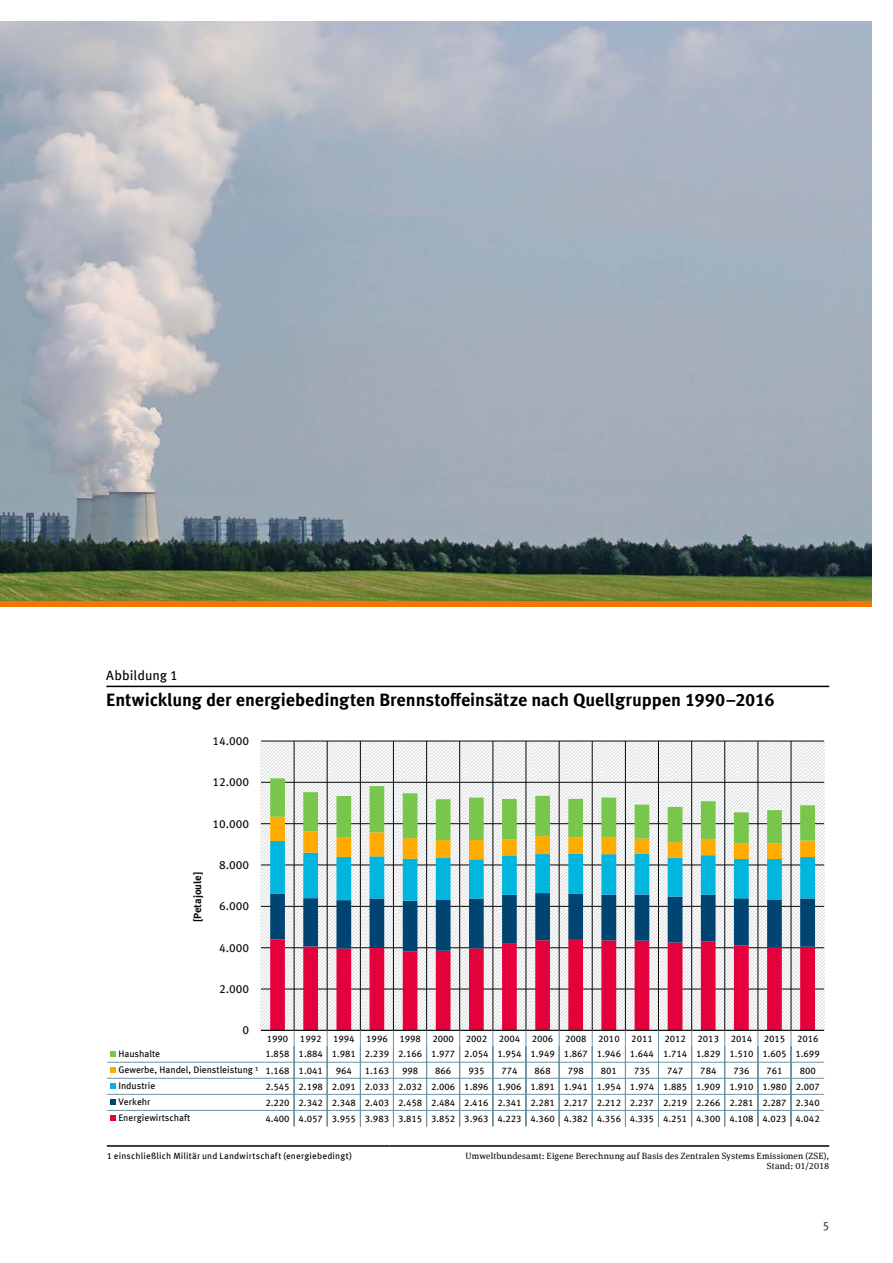
<style>
.page{position:relative;width:893px;height:1263px;background:#fff}
.page>*{position:absolute;margin:0;border:0;box-sizing:border-box;transform-origin:0 0}
.t1{font:700 18px "Meta Offc";letter-spacing:-.005em;color:#000}
.t2{font:13.5px "Meta Offc";letter-spacing:.005em;color:#000}
.t3{font:12px "Meta Offc";color:#454647}
.t4{font:11.7px "Meta Offc";letter-spacing:.005em;color:#080808}
.t5{font:700 10.65px "Meta Offc";color:#080808}
.t6{font:9.45px/15.8px "Meta Offc";color:#000}
.t7{font:9px/10.5px "Meta Serif Offc";letter-spacing:.02em;color:#000;text-align:right}
.t8{font:9px "Meta Offc";letter-spacing:.02em;color:#000}
</style>
<div class="page">
<img style="left:0;top:21px;width:872px;height:580px">
<div style="left:0;top:601px;width:872px;height:6px;background:#f37600"></div>
<hr style="left:106px;top:686px;width:723px;height:1px;background:#000">
<hr style="left:107px;top:1145px;width:282px;height:2px;background:#000">
<hr style="left:389px;top:1145px;width:440px;height:2px;background:#000">
<svg style="left:261px;top:742px;width:563px;height:288px"></svg>
<hr style="left:261px;top:989px;width:563px;height:1px;background:#080808">
<hr style="left:261px;top:947px;width:563px;height:1px;background:#080808">
<hr style="left:261px;top:906px;width:563px;height:1px;background:#080808">
<hr style="left:261px;top:865px;width:563px;height:1px;background:#080808">
<hr style="left:261px;top:823px;width:563px;height:1px;background:#080808">
<hr style="left:261px;top:782px;width:563px;height:1px;background:#080808">
<hr style="left:261px;top:741px;width:563px;height:1px;background:#080808">
<hr style="left:294px;top:741px;width:1px;height:289px;background:#080808">
<hr style="left:327px;top:741px;width:1px;height:289px;background:#080808">
<hr style="left:360px;top:741px;width:1px;height:289px;background:#080808">
<hr style="left:393px;top:741px;width:1px;height:289px;background:#080808">
<hr style="left:426px;top:741px;width:1px;height:289px;background:#080808">
<hr style="left:459px;top:741px;width:1px;height:289px;background:#080808">
<hr style="left:493px;top:741px;width:1px;height:289px;background:#080808">
<hr style="left:526px;top:741px;width:1px;height:289px;background:#080808">
<hr style="left:559px;top:741px;width:1px;height:289px;background:#080808">
<hr style="left:592px;top:741px;width:1px;height:289px;background:#080808">
<hr style="left:625px;top:741px;width:1px;height:289px;background:#080808">
<hr style="left:658px;top:741px;width:1px;height:289px;background:#080808">
<hr style="left:691px;top:741px;width:1px;height:289px;background:#080808">
<hr style="left:724px;top:741px;width:1px;height:289px;background:#080808">
<hr style="left:758px;top:741px;width:1px;height:289px;background:#080808">
<hr style="left:791px;top:741px;width:1px;height:289px;background:#080808">
<svg style="left:270px;top:951px;width:545px;height:79px"></svg>
<svg style="left:270px;top:778px;width:545px;height:173px"></svg>
<hr style="left:261px;top:1030px;width:563px;height:1px;background:#080808">
<svg style="left:111px;top:1051px;width:5px;height:5px"></svg>
<hr style="left:107px;top:1062px;width:717px;height:1px;background:#6e92a5">
<svg style="left:111px;top:1067px;width:5px;height:6px"></svg>
<hr style="left:107px;top:1078px;width:717px;height:1px;background:#6e92a5">
<svg style="left:111px;top:1083px;width:5px;height:6px"></svg>
<hr style="left:107px;top:1094px;width:717px;height:1px;background:#6e92a5">
<svg style="left:111px;top:1099px;width:5px;height:6px"></svg>
<hr style="left:107px;top:1110px;width:717px;height:1px;background:#6e92a5">
<svg style="left:294px;top:1030px;width:1px;height:96px"></svg>
<svg style="left:327px;top:1030px;width:1px;height:96px"></svg>
<svg style="left:360px;top:1030px;width:1px;height:96px"></svg>
<svg style="left:393px;top:1030px;width:1px;height:96px"></svg>
<svg style="left:426px;top:1030px;width:1px;height:96px"></svg>
<svg style="left:459px;top:1030px;width:1px;height:96px"></svg>
<svg style="left:492px;top:1030px;width:1px;height:96px"></svg>
<svg style="left:525px;top:1030px;width:1px;height:96px"></svg>
<svg style="left:559px;top:1030px;width:1px;height:96px"></svg>
<svg style="left:592px;top:1030px;width:1px;height:96px"></svg>
<svg style="left:625px;top:1030px;width:1px;height:96px"></svg>
<svg style="left:658px;top:1030px;width:1px;height:96px"></svg>
<svg style="left:691px;top:1030px;width:1px;height:96px"></svg>
<svg style="left:724px;top:1030px;width:1px;height:96px"></svg>
<svg style="left:757px;top:1030px;width:1px;height:96px"></svg>
<svg style="left:790px;top:1030px;width:1px;height:96px"></svg>
<svg style="left:111px;top:1115px;width:5px;height:6px"></svg>
<h2 class="t2" style="left:106px;top:668px;width:73px">Abbildung 1</h2>
<h1 class="t1" style="left:106px;top:689px;width:670px">Entwicklung der energiebedingten Brennstoffeinsätze nach Quellgruppen 1990–2016</h1>
<p class="t4" style="left:212px;top:734px;width:38px">14.000</p>
<p class="t4" style="left:212px;top:775px;width:38px">12.000</p>
<p class="t4" style="left:212px;top:817px;width:38px">10.000</p>
<p class="t5" style="left:191px;top:922px;width:52px;rotate:-90deg">[Petajoule]</p>
<p class="t4" style="left:219px;top:858px;width:32px">8.000</p>
<p class="t4" style="left:219px;top:899px;width:32px">6.000</p>
<p class="t4" style="left:219px;top:941px;width:32px">4.000</p>
<p class="t4" style="left:219px;top:982px;width:32px">2.000</p>
<p class="t4" style="left:243px;top:1023px;width:8px">0</p>
<p class="t6" style="left:267px;top:1030px;width:553px">1990 1992 1994 1996 1998 2000 2002 2004 2006 2008 2010 2011 2012 2013 2014 2015 2016</p>
<p class="t6" style="left:118px;top:1046px;width:43px">Haushalte</p>
<p class="t6" style="left:118px;top:1046px;width:703px;text-indent:147px">1.858 1.884 1.981 2.239 2.166 1.977 2.054 1.954 1.949 1.867 1.946 1.644 1.714 1.829 1.510 1.605 1.699<br>Gewerbe, Handel, Dienstleistung ¹ 1.168 1.041</p>
<p class="t6" style="left:336px;top:1062px;width:18px">964</p>
<p class="t6" style="left:365px;top:1062px;width:26px">1.163</p>
<p class="t6" style="left:402px;top:1062px;width:18px">998</p>
<p class="t6" style="left:435px;top:1062px;width:18px">866</p>
<p class="t6" style="left:468px;top:1062px;width:18px">935</p>
<p class="t6" style="left:501px;top:1062px;width:18px">774</p>
<p class="t6" style="left:535px;top:1062px;width:18px">868</p>
<p class="t6" style="left:568px;top:1062px;width:18px">798</p>
<p class="t6" style="left:601px;top:1062px;width:18px">801</p>
<p class="t6" style="left:634px;top:1062px;width:18px">735</p>
<p class="t6" style="left:667px;top:1062px;width:18px">747</p>
<p class="t6" style="left:700px;top:1062px;width:18px">784</p>
<p class="t6" style="left:733px;top:1062px;width:18px">736</p>
<p class="t6" style="left:766px;top:1062px;width:18px">761</p>
<p class="t6" style="left:800px;top:1062px;width:18px">800</p>
<p class="t6" style="left:118px;top:1078px;width:38px">Industrie</p>
<p class="t6" style="left:265px;top:1079px;width:556px">2.545 2.198 2.091 2.033 2.032 2.006 1.896 1.906 1.891 1.941 1.954 1.974 1.885 1.909 1.910 1.980 2.007</p>
<p class="t6" style="left:118px;top:1094px;width:34px">Verkehr</p>
<p class="t6" style="left:265px;top:1095px;width:556px">2.220 2.342 2.348 2.403 2.458 2.484 2.416 2.341 2.281 2.217 2.212 2.237 2.219 2.266 2.281 2.287 2.340</p>
<p class="t6" style="left:118px;top:1110px;width:73px">Energiewirtschaft</p>
<p class="t6" style="left:265px;top:1111px;width:556px">4.400 4.057 3.955 3.983 3.815 3.852 3.963 4.223 4.360 4.382 4.356 4.335 4.251 4.300 4.108 4.023 4.042</p>
<p class="t8" style="left:107px;top:1150px;width:246px">1 einschließlich Militär und Landwirtschaft (energiebedingt)</p>
<p class="t7" style="left:466px;top:1151px;width:365px">Umweltbundesamt: Eigene Berechnung auf Basis des Zentralen Systems Emissionen (ZSE),<br>Stand: 01/2018</p>
<p class="t3" style="left:822px;top:1218px;width:8px">5</p>
</div>
